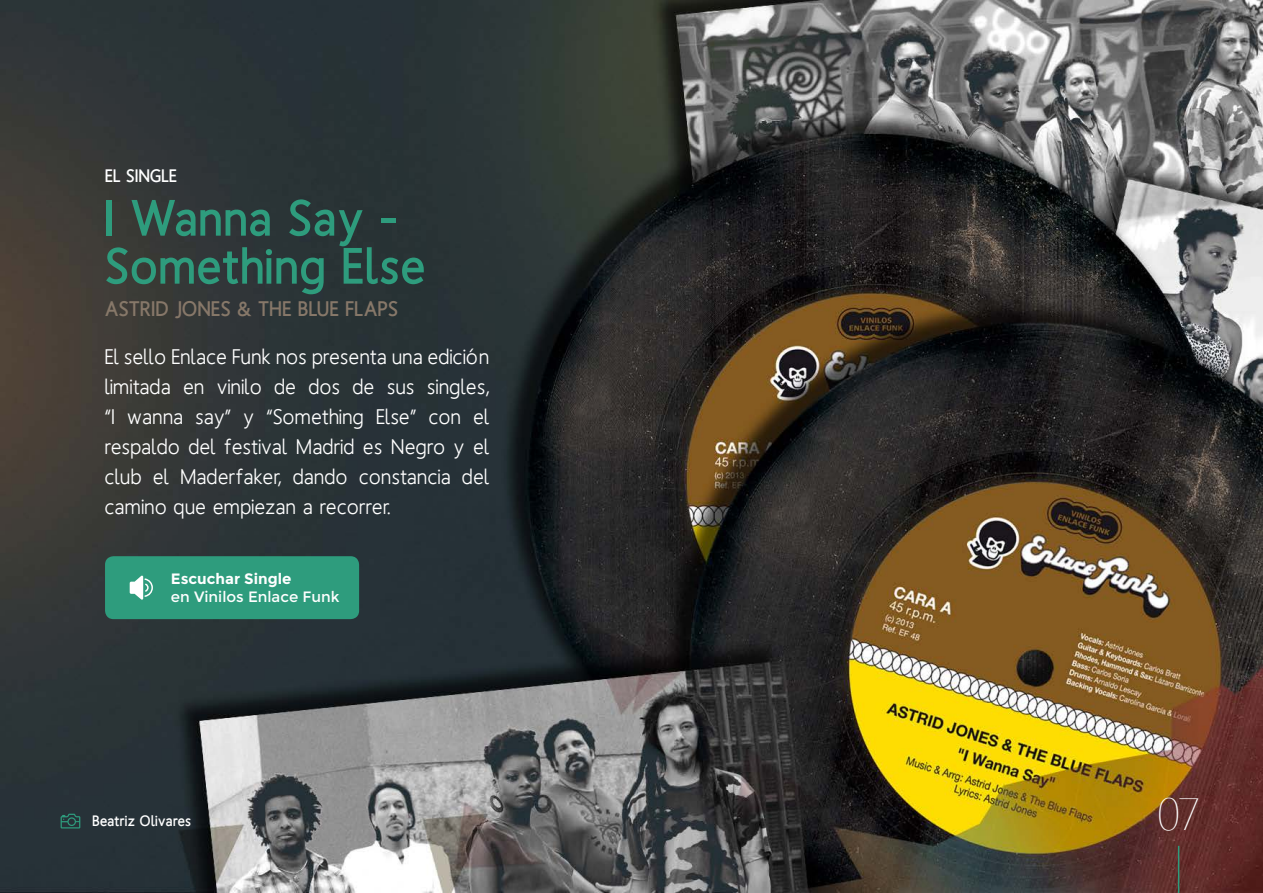
<style>
.page{position:relative;width:1263px;height:893px;background:#fff}
.page>*{position:absolute;margin:0;border:0;box-sizing:border-box;transform-origin:0 0}
.t1{font:900 51px/48px "Homizio";letter-spacing:.025em;color:#2e9c7d}
.t2{font:100 45px "Homizio";color:#fff}
.t3{font:21px/30px "Homizio";letter-spacing:.05em;color:#fff;text-align:justify}
.t4{font:900 21px "Homizio";letter-spacing:.025em;color:#877869}
.t5{font:900 18px "Homizio";letter-spacing:.025em;color:#fff}
.t6{font:15px "Montserrat";color:#fff}
.t7{font:900 15px "Homizio";letter-spacing:.025em;color:#fff}
.t8{font:700 15px "Montserrat";color:#fff}
</style>
<div class="page">
<img style="left:0;top:0;width:1263px;height:893px">
<hr style="left:1178px;top:846px;width:1px;height:47px;background:#2e9c7d">
<div style="left:105px;top:556px;width:254px;height:63px;background:#2e9c7d;border-radius:9px"></div>
<svg style="left:130px;top:576px;width:23px;height:24px"></svg>
<svg style="left:61px;top:814px;width:19px;height:14px"></svg>
<p class="t5" style="left:105px;top:165px;width:73px">EL SINGLE</p>
<p class="t1" style="left:105px;top:194px;width:322px">I Wanna Say -<br>Something Else</p>
<p class="t4" style="left:105px;top:297px;width:294px">ASTRID JONES &amp; THE BLUE FLAPS</p>
<p class="t3" style="left:105px;top:341px;width:385px">El sello Enlace Funk nos presenta una edición limitada en vinilo de dos de sus singles, “I wanna say” y “Something Else” con el respaldo del festival Madrid es Negro y el club el Maderfaker, dando constancia del camino que empiezan a recorrer.</p>
<p class="t8" style="left:171px;top:570px;width:122px">Escuchar Single</p>
<p class="t6" style="left:171px;top:588px;width:170px">en Vinilos Enlace Funk</p>
<p class="t7" style="left:92px;top:813px;width:100px">Beatriz Olivares</p>
<p class="t2" style="left:1158px;top:787px;width:42px">07</p>
</div>
